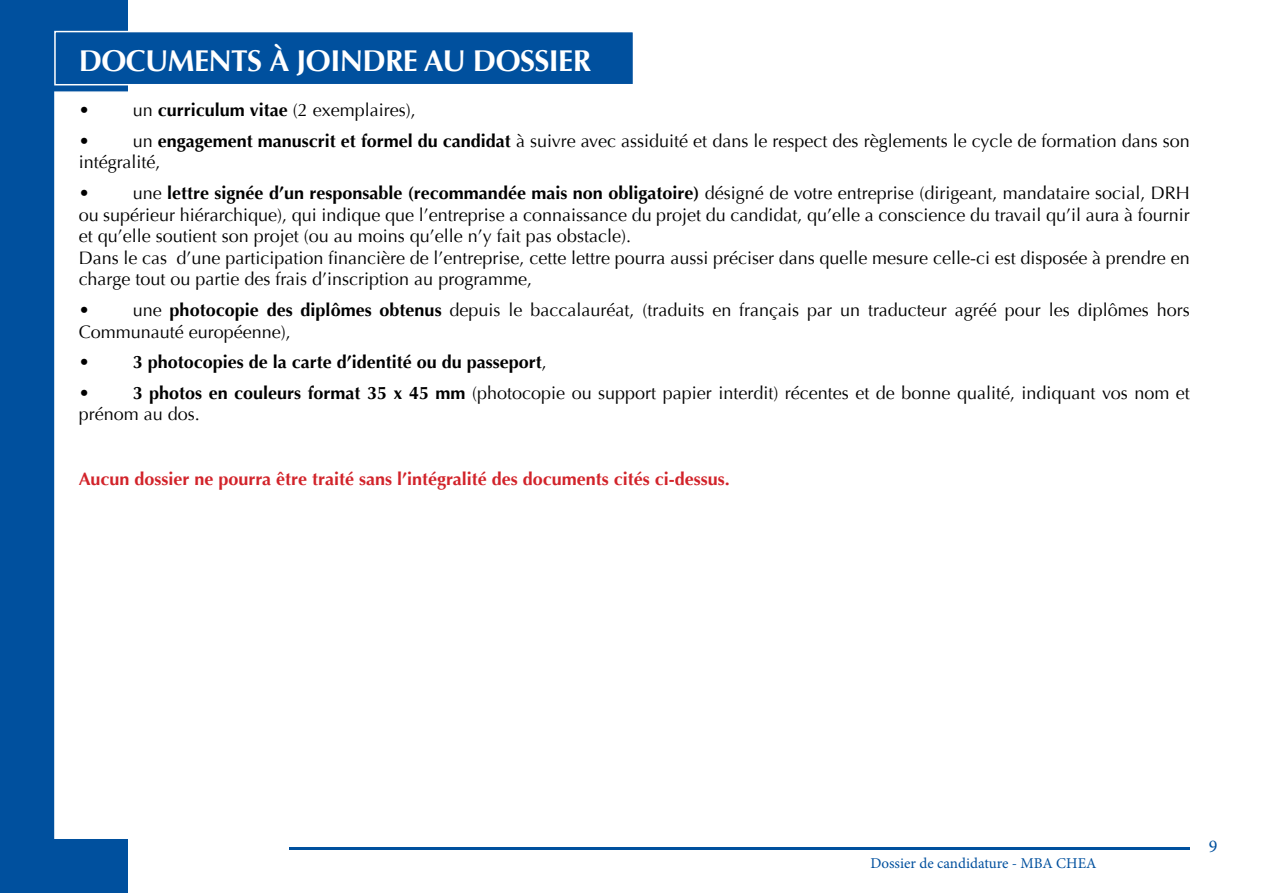
<style>
.page{position:relative;width:1263px;height:893px;background:#fff}
.page>*{position:absolute;margin:0;border:0;box-sizing:border-box;transform-origin:0 0}
.t1{font:700 30px "Optima";letter-spacing:-.02em;color:#fff}
.t2{font:18px/21.6px "Optima";color:#000}
.t3{font:700 18px "Optima";color:#d2232a}
.t4{font:700 18px "Optima";color:#000}
.t5{font:18px "Minion Pro";color:#00509e}
.t6{font:15px "Minion Pro";color:#00509e}
.s1{font-weight:700}
.s2{font-weight:400}
</style>
<div class="page">
<div style="left:0;top:0;width:128px;height:893px;background:#00509e"></div>
<div style="left:54px;top:91px;width:1155px;height:748px;background:#fff"></div>
<hr style="left:289px;top:847px;width:901px;height:3px;background:#00509e">
<div style="left:54px;top:31px;width:580px;height:54px;background:#00509e;border:2px solid #fff"></div>
<p class="t1" style="left:79px;top:44px;width:514px">DOCUMENTS À JOINDRE AU DOSSIER</p>
<p class="t2" style="left:79px;top:100px;width:339px"><span class="s1">•</span> un <span class="s1">curriculum vitae</span> (2 exemplaires),</p>
<p class="t2" style="left:79px;top:130px;width:1113px">• un <span class="s1">engagement manuscrit et formel du candidat</span> à suivre avec assiduité et dans le respect des règlements le cycle de formation dans son intégralité,</p>
<p class="t2" style="left:79px;top:182px;width:1113px;text-align:justify">• une <span class="s1">lettre signée d’un responsable (recommandée mais non obligatoire)</span> désigné de votre entreprise (dirigeant, mandataire social, DRH ou supérieur hiérarchique), qui indique que l’entreprise a connaissance du projet du candidat, qu’elle a conscience du travail qu’il aura à fournir et qu’elle soutient son projet (ou au moins qu’elle n’y fait pas obstacle).</p>
<p class="t2" style="left:79px;top:247px;width:1112px">Dans le cas d’une participation financière de l’entreprise, cette lettre pourra aussi préciser dans quelle mesure celle-ci est disposée à prendre en charge tout ou partie des frais d’inscription au programme,</p>
<p class="t2" style="left:79px;top:299px;width:1112px">• une <span class="s1">photocopie des diplômes obtenus</span> depuis le baccalauréat, (traduits en français par un traducteur agréé pour les diplômes hors<br>Communauté européenne),</p>
<p class="t4" style="left:79px;top:352px;width:470px"><span class="s2">•</span> 3 photocopies de la carte d’identité ou du passeport<span class="s2">,</span></p>
<p class="t2" style="left:79px;top:382px;width:1113px">• <span class="s1">3 photos en couleurs format 35 x 45 mm</span> (photocopie ou support papier interdit) récentes et de bonne qualité, indiquant vos nom et prénom au dos.</p>
<p class="t3" style="left:79px;top:469px;width:653px">Aucun dossier ne pourra être traité sans l’intégralité des documents cités ci-dessus.</p>
<p class="t6" style="left:870px;top:853px;width:228px">Dossier de candidature - MBA CHEA</p>
<p class="t5" style="left:1209px;top:834px;width:10px">9</p>
</div>
